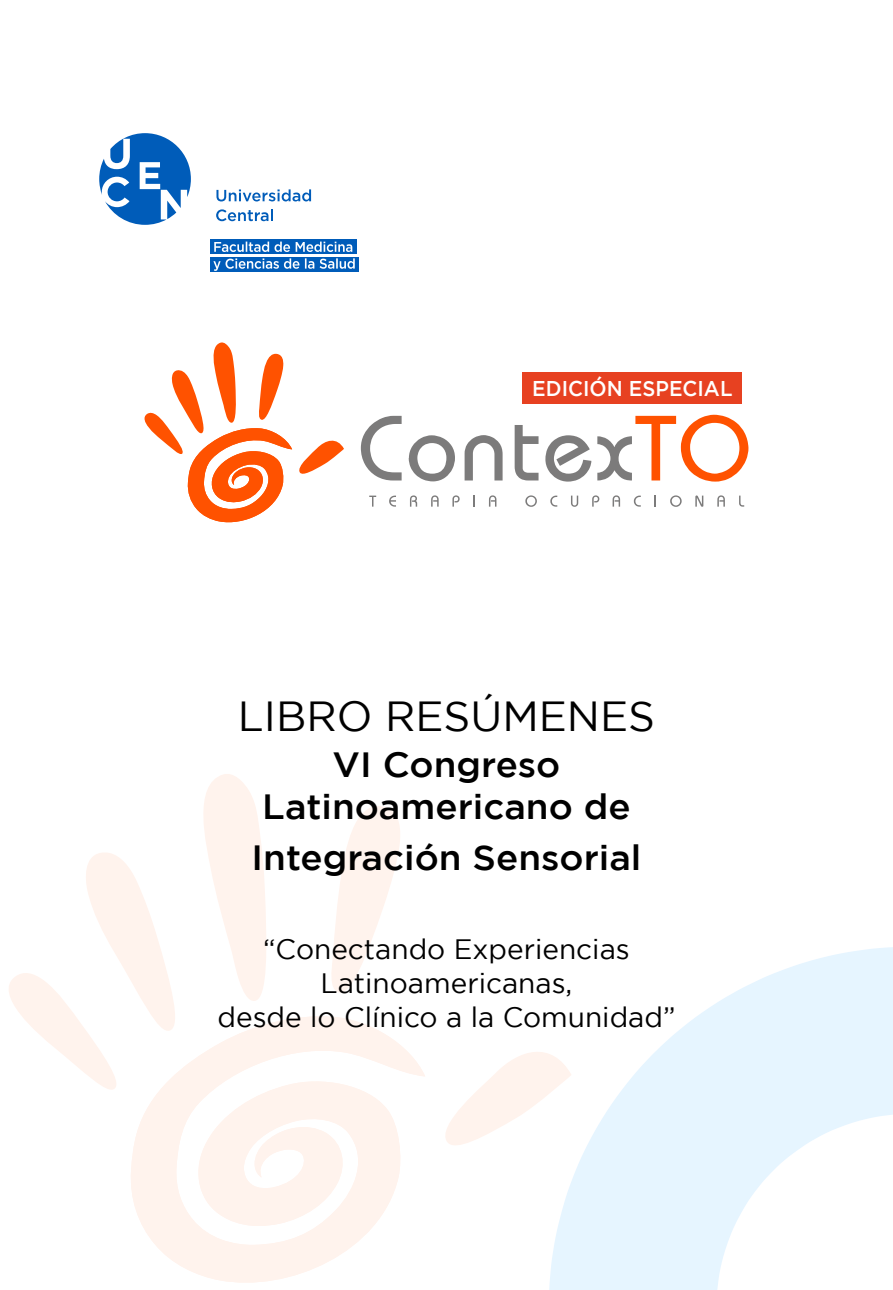
<style>
.page{position:relative;width:893px;height:1290px;background:#fff}
.page>*{position:absolute;margin:0;border:0;box-sizing:border-box;transform-origin:0 0}
.t1{font:42px "Gotham";color:#000}
.t2{font:500 35px/42px "Gotham";color:#000;text-align:center;scale:1.05 1}
.t3{font:28px/33.6px "Gotham";color:#000;text-align:center}
.t4{font:500 21.35px "Gotham";color:#fff;scale:.95 1}
</style>
<div class="page">
<svg style="left:131px;top:1016px;width:294px;height:267px;fill:#fff3ed"></svg>
<svg style="left:9px;top:853px;width:173px;height:242px"></svg>
<svg style="left:331px;top:806px;width:69px;height:187px"></svg>
<svg style="left:445px;top:1052px;width:104px;height:93px"></svg>
<svg style="left:203px;top:774px;width:63px;height:227px"></svg>
<svg style="left:549px;top:947px;width:344px;height:343px;fill:#e6f5ff"></svg>
<div style="left:522px;top:373px;width:220px;height:31px;background:#e74121"></div>
<svg style="left:144px;top:342px;width:200px;height:181px"></svg>
<svg style="left:361px;top:416px;width:41px;height:64px"></svg>
<svg style="left:409px;top:435px;width:46px;height:46px"></svg>
<svg style="left:465px;top:435px;width:38px;height:45px"></svg>
<svg style="left:515px;top:425px;width:23px;height:55px"></svg>
<svg style="left:545px;top:435px;width:46px;height:47px"></svg>
<svg style="left:597px;top:415px;width:151px;height:67px"></svg>
<svg style="left:369px;top:496px;width:7px;height:11px"></svg>
<svg style="left:389px;top:496px;width:7px;height:11px"></svg>
<svg style="left:410px;top:495px;width:7px;height:12px"></svg>
<svg style="left:431px;top:495px;width:8px;height:12px"></svg>
<svg style="left:452px;top:495px;width:8px;height:12px"></svg>
<svg style="left:473px;top:496px;width:2px;height:11px"></svg>
<svg style="left:489px;top:495px;width:7px;height:12px"></svg>
<svg style="left:525px;top:495px;width:12px;height:12px"></svg>
<svg style="left:550px;top:496px;width:7px;height:11px"></svg>
<svg style="left:571px;top:496px;width:7px;height:11px"></svg>
<svg style="left:592px;top:495px;width:7px;height:12px"></svg>
<svg style="left:613px;top:495px;width:7px;height:12px"></svg>
<svg style="left:634px;top:496px;width:7px;height:11px"></svg>
<svg style="left:670px;top:495px;width:12px;height:12px"></svg>
<svg style="left:695px;top:495px;width:8px;height:12px"></svg>
<svg style="left:717px;top:495px;width:8px;height:12px"></svg>
<svg style="left:739px;top:496px;width:5px;height:11px"></svg>
<div style="left:211px;top:239px;width:146px;height:15px;background:#005cb9"></div>
<div style="left:211px;top:257px;width:148px;height:15px;background:#005cb9"></div>
<svg style="left:213px;top:258px;width:142px;height:13px"></svg>
<svg style="left:214px;top:242px;width:138px;height:10px"></svg>
<svg style="left:216px;top:189px;width:95px;height:12px"></svg>
<svg style="left:216px;top:209px;width:57px;height:12px"></svg>
<svg style="left:99px;top:133px;width:92px;height:92px"></svg>
<p class="t4" style="left:532px;top:376px;width:212px">EDICIÓN ESPECIAL</p>
<h1 class="t1" style="left:238px;top:693px;width:419px">LIBRO RESÚMENES</h1>
<p class="t2" style="left:262px;top:743px;width:352px">VI Congreso<br>Latinoamericano de</p>
<p class="t2" style="left:252px;top:835px;width:373px">Integración Sensorial</p>
<p class="t3" style="left:217px;top:932px;width:459px">“Conectando Experiencias<br>Latinoamericanas,<br>desde lo Clínico a la Comunidad”</p>
</div>
